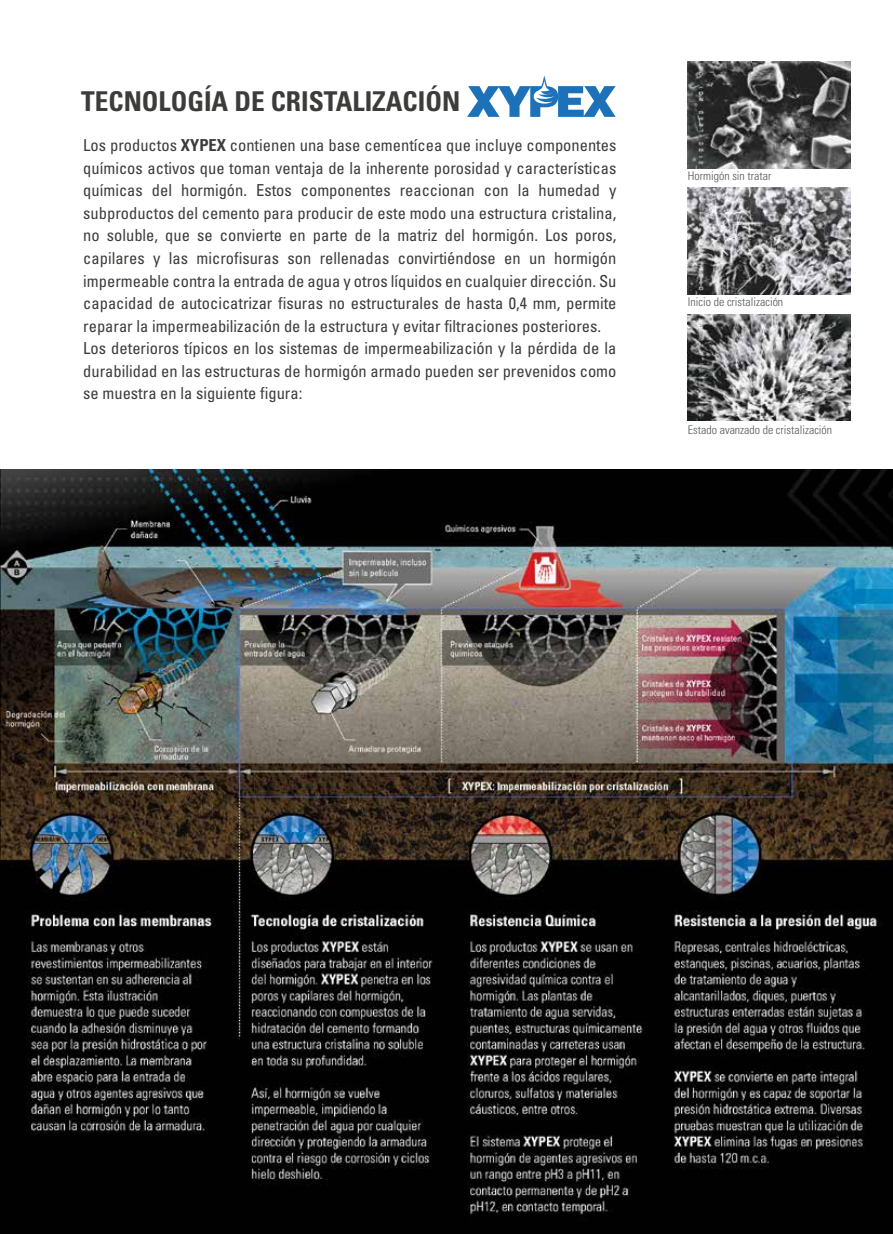
<style>
.page{position:relative;width:893px;height:1234px;background:#fff}
.page>*{position:absolute;margin:0;border:0;box-sizing:border-box;transform-origin:0 0}
.t1{font:700 condensed 27.3px "Univers";color:#3c3c3b}
.t2{font:condensed 16.5px/22.5px "Univers";color:#3c3c3b}
.t3{font:300 condensed 11.85px "Univers";color:#575756}
.s1{font-weight:700}
</style>
<div class="page">
<img style="left:688px;top:188px;width:163px;height:106px">
<img style="left:688px;top:61px;width:163px;height:107px">
<img style="left:688px;top:314px;width:163px;height:107px">
<svg style="left:467px;top:76px;width:149px;height:41px"></svg>
<img style="left:0;top:469px;width:893px;height:764px">
<h1 class="t1" style="left:81px;top:84px;width:381px">TECNOLOGÍA DE CRISTALIZACIÓN</h1>
<p class="t2" style="left:83px;top:134px;width:535px">Los productos <span class="s1">XYPEX</span> contienen una base cementícea que incluye componentes químicos activos que toman ventaja de la inherente porosidad y características químicas del hormigón. Estos componentes reaccionan con la humedad y subproductos del cemento para producir de este modo una estructura cristalina, no soluble, que se convierte en parte de la matriz del hormigón. Los poros, capilares y las microfisuras son rellenadas convirtiéndose en un hormigón impermeable contra la entrada de agua y otros líquidos en cualquier dirección. Su capacidad de autocicatrizar fisuras no estructurales de hasta 0,4 mm, permite reparar la impermeabilización de la estructura y evitar filtraciones posteriores.<br>Los deterioros típicos en los sistemas de impermeabilización y la pérdida de la durabilidad en las estructuras de hormigón armado pueden ser prevenidos como se muestra en la siguiente figura:</p>
<p class="t3" style="left:688px;top:168px;width:85px">Hormigón sin tratar</p>
<p class="t3" style="left:688px;top:294px;width:97px">Inicio de cristalización</p>
<p class="t3" style="left:688px;top:422px;width:146px">Estado avanzado de cristalización</p>
</div>
